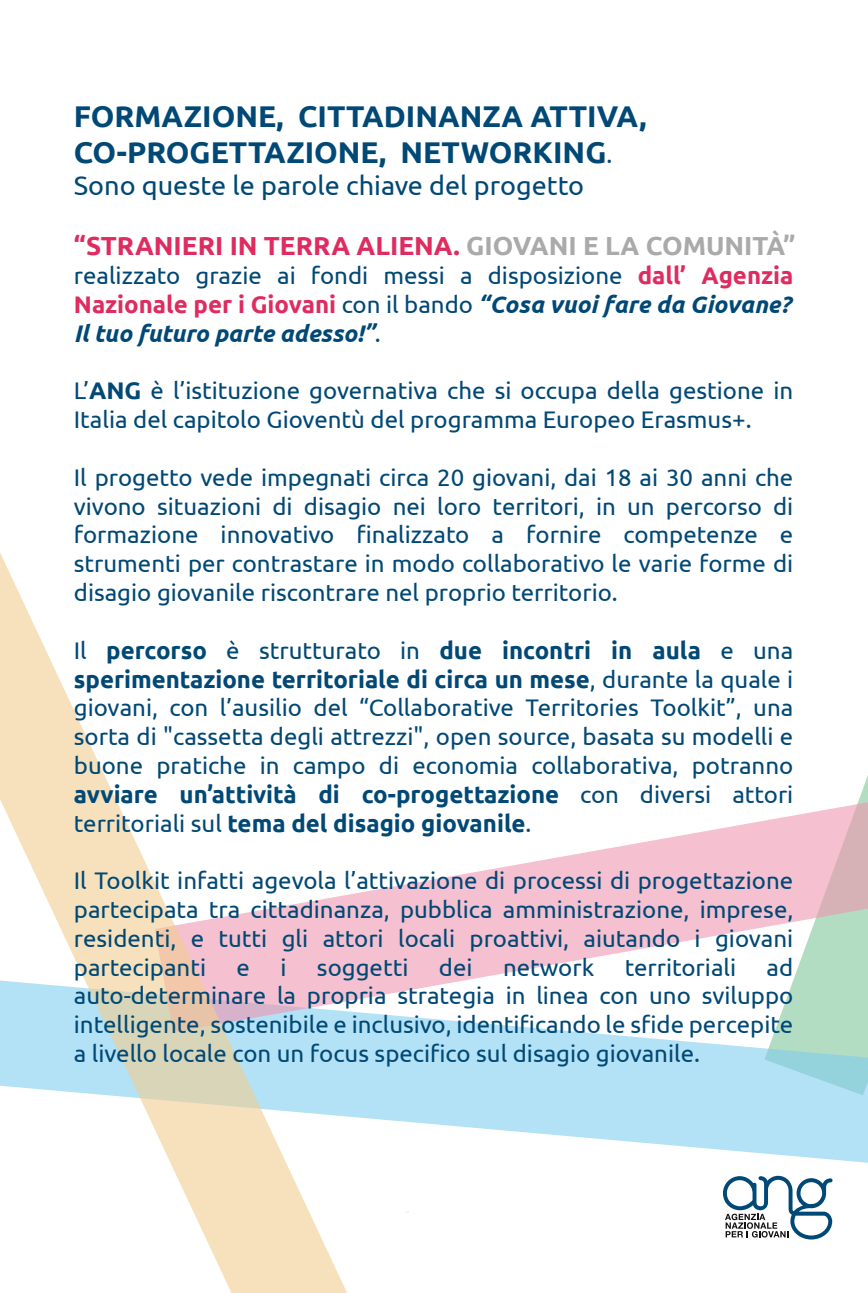
<style>
.page{position:relative;width:868px;height:1293px;background:#fff}
.page>*{position:absolute;margin:0;border:0;box-sizing:border-box;transform-origin:0 0}
.t1{font:700 30px/36px "Ubuntu";color:#004875}
.t2{font:27px "Ubuntu";color:#004875}
.t3{font:700 26.1px "Ubuntu";color:#df2c60}
.t4{font:24px/28.8px "Ubuntu";color:#004875;text-align:justify}
.s1{font-weight:400;font-size:24px}
.s2{color:#aaa}
.s3{font-weight:700;color:#df2c60}
.s4{font-weight:700;font-style:italic}
.s5{font-weight:700}
</style>
<div class="page">
<svg style="left:362px;top:1032px;width:505px;height:131px;fill:#b3e1f5"></svg>
<svg style="left:362px;top:784px;width:505px;height:248px"></svg>
<svg style="left:0;top:553px;width:362px;height:740px"></svg>
<svg style="left:723px;top:1175px;width:109px;height:64px"></svg>
<p class="t1" style="left:74px;top:98px;width:574px">FORMAZIONE, CITTADINANZA ATTIVA,<br>CO-PROGETTAZIONE, NETWORKING<span class="s1">.</span></p>
<p class="t2" style="left:74px;top:169px;width:511px">Sono queste le parole chiave del progetto</p>
<p class="t3" style="left:74px;top:230px;width:723px">“STRANIERI IN TERRA ALIENA. <span class="s2">GIOVANI E LA COMUNITÀ”</span></p>
<p class="t4" style="left:74px;top:260px;width:721px;text-align:left">realizzato grazie ai fondi messi a disposizione <span class="s3">dall’ Agenzia<br>Nazionale per i Giovani</span> con il bando <span class="s4">“Cosa vuoi fare da Giovane?<br>Il tuo futuro parte adesso!”</span>.</p>
<p class="t4" style="left:74px;top:376px;width:720px">L’<span class="s5">ANG</span> è l’istituzione governativa che si occupa della gestione in<br>Italia del capitolo Gioventù del programma Europeo Erasmus+.</p>
<p class="t4" style="left:74px;top:462px;width:720px">Il progetto vede impegnati circa 20 giovani, dai 18 ai 30 anni che vivono situazioni di disagio nei loro territori, in un percorso di formazione innovativo finalizzato a fornire competenze e strumenti per contrastare in modo collaborativo le varie forme di disagio giovanile riscontrare nel proprio territorio.</p>
<p class="t4" style="left:74px;top:635px;width:721px">Il <span class="s5">percorso</span> è strutturato in <span class="s5">due incontri in aula</span> e una <span class="s5">sperimentazione territoriale di circa un mese</span>, durante la quale i giovani, con l’ausilio del “Collaborative Territories Toolkit”, una sorta di "cassetta degli attrezzi", open source, basata su modelli e buone pratiche in campo di economia collaborativa, potranno <span class="s5">avviare un’attività di co-progettazione</span> con diversi attori territoriali sul <span class="s5">tema del disagio giovanile</span>.</p>
<p class="t4" style="left:74px;top:865px;width:720px">Il Toolkit infatti agevola l’attivazione di processi di progettazione partecipata tra cittadinanza, pubblica amministrazione, imprese, residenti, e tutti gli attori locali proattivi, aiutando i giovani partecipanti</p>
<p class="t4" style="left:74px;top:952px;width:720px;text-indent:692px">ad auto-determinare la propria strategia in linea con uno sviluppo intelligente, sostenibile e inclusivo, identificando le sfide percepite a livello locale con un focus specifico sul disagio giovanile.</p>
<p class="t4" style="left:236px;top:952px;width:15px">e</p>
<p class="t4" style="left:280px;top:952px;width:8px">i</p>
<p class="t4" style="left:317px;top:952px;width:93px">soggetti</p>
<p class="t4" style="left:439px;top:952px;width:35px">dei</p>
<p class="t4" style="left:503px;top:952px;width:93px">network</p>
<p class="t4" style="left:624px;top:952px;width:113px">territoriali</p>
</div>
